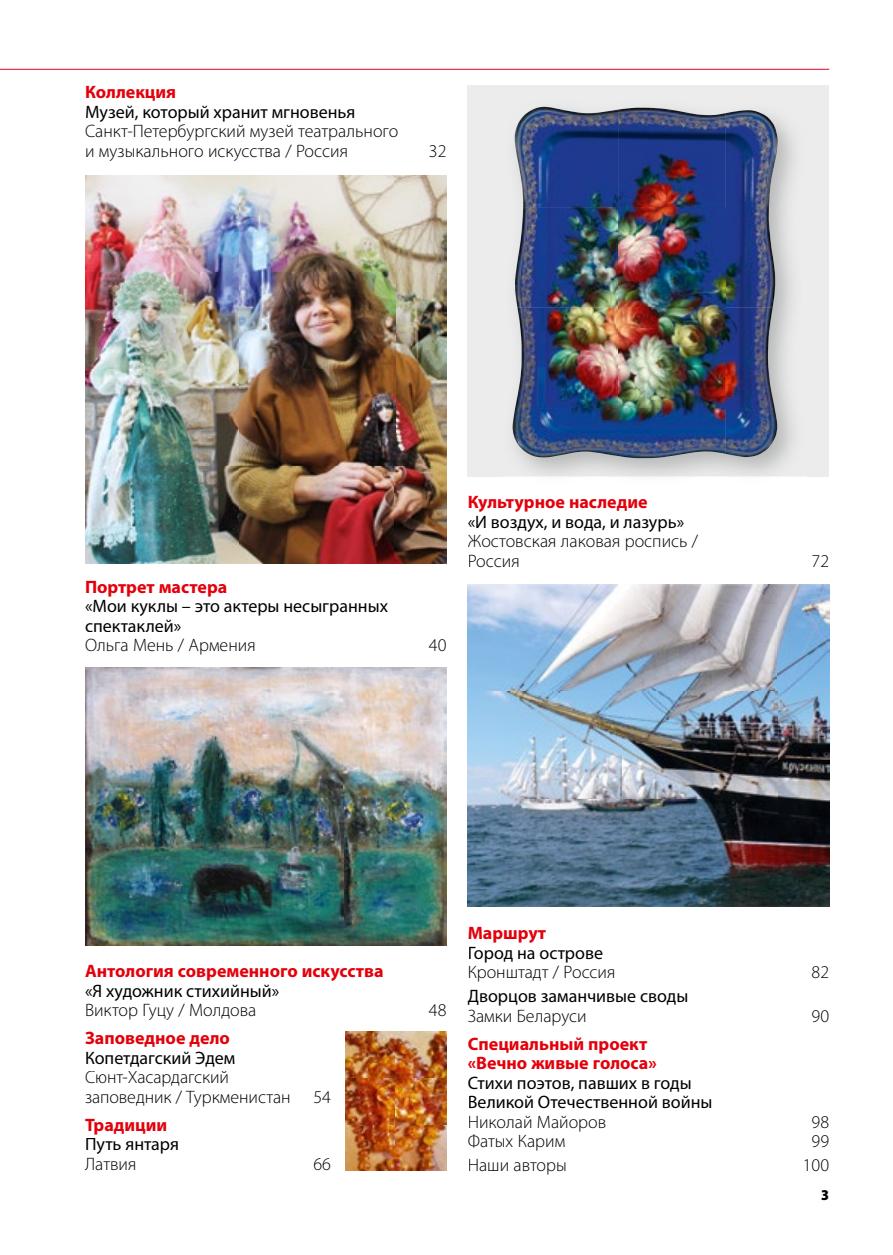
<style>
.page{position:relative;width:893px;height:1255px;background:#fff}
.page>*{position:absolute;margin:0;border:0;box-sizing:border-box;transform-origin:0 0}
.t1{font:300 18px/19.5px "Myriad Pro";color:#000}
.t2{font:18px/19.5px "Myriad Pro";color:#000}
.t3{font:700 18px/19.5px "Myriad Pro";color:#e3000b}
.t4{font:900 semi-condensed 15px "Myriad Pro";color:#000}
</style>
<div class="page">
<div style="left:468px;top:85px;width:361px;height:391px;background:#ececec"></div>
<hr style="left:0;top:69px;width:829px;height:1px;background:#e4002b">
<img style="left:85px;top:175px;width:361px;height:388px">
<img style="left:85px;top:667px;width:361px;height:278px">
<img style="left:468px;top:584px;width:361px;height:322px">
<img style="left:345px;top:1031px;width:101px;height:139px">
<img style="left:515px;top:107px;width:210px;height:301px">
<img style="left:725px;top:110px;width:53px;height:347px">
<img style="left:513px;top:408px;width:212px;height:50px">
<p class="t3" style="left:85px;top:82px;width:93px">Коллекция</p>
<p class="t2" style="left:85px;top:102px;width:272px">Музей, который хранит мгновенья</p>
<p class="t1" style="left:85px;top:122px;width:315px">Санкт-Петербургский музей театрального и музыкального искусства / Россия</p>
<p class="t1" style="left:429px;top:141px;width:19px">32</p>
<p class="t3" style="left:85px;top:576px;width:144px">Портрет мастера</p>
<p class="t2" style="left:85px;top:596px;width:304px">«Мои куклы – это актеры несыгранных спектаклей»</p>
<p class="t1" style="left:85px;top:635px;width:172px">Ольга Мень / Армения</p>
<p class="t1" style="left:429px;top:635px;width:19px">40</p>
<p class="t3" style="left:468px;top:492px;width:181px">Культурное наследие</p>
<p class="t2" style="left:468px;top:511px;width:218px">«И воздух, и вода, и лазурь»</p>
<p class="t1" style="left:468px;top:532px;width:232px">Жостовская лаковая роспись /<br>Россия</p>
<p class="t1" style="left:812px;top:551px;width:19px">72</p>
<p class="t3" style="left:85px;top:960px;width:300px">Антология современного искусства</p>
<p class="t2" style="left:85px;top:980px;width:196px">«Я художник стихийный»</p>
<p class="t1" style="left:85px;top:1000px;width:173px">Виктор Гуцу / Молдова</p>
<p class="t1" style="left:429px;top:1000px;width:19px">48</p>
<p class="t3" style="left:85px;top:1027px;width:146px">Заповедное дело</p>
<p class="t2" style="left:85px;top:1047px;width:152px">Копетдагский Эдем</p>
<p class="t1" style="left:85px;top:1067px;width:207px">Сюнт-Хасардагский заповедник / Туркменистан</p>
<p class="t1" style="left:313px;top:1087px;width:19px">54</p>
<p class="t3" style="left:85px;top:1114px;width:84px">Традиции</p>
<p class="t2" style="left:85px;top:1134px;width:96px">Путь янтаря</p>
<p class="t1" style="left:85px;top:1154px;width:53px">Латвия</p>
<p class="t1" style="left:313px;top:1154px;width:19px">66</p>
<p class="t3" style="left:468px;top:922px;width:80px">Маршрут</p>
<p class="t2" style="left:468px;top:942px;width:137px">Город на острове</p>
<p class="t1" style="left:468px;top:962px;width:149px">Кронштадт / Россия</p>
<p class="t1" style="left:812px;top:962px;width:19px">82</p>
<p class="t2" style="left:468px;top:985px;width:222px">Дворцов заманчивые своды</p>
<p class="t1" style="left:468px;top:1006px;width:121px">Замки Беларуси</p>
<p class="t1" style="left:812px;top:1006px;width:19px">90</p>
<p class="t3" style="left:468px;top:1033px;width:190px">Специальный проект «Вечно живые голоса»</p>
<p class="t2" style="left:468px;top:1072px;width:246px">Стихи поэтов, павших в годы<br>Великой Отечественной войны</p>
<p class="t1" style="left:468px;top:1112px;width:140px">Николай Майоров</p>
<p class="t1" style="left:812px;top:1112px;width:19px">98</p>
<p class="t1" style="left:468px;top:1131px;width:99px">Фатых Карим</p>
<p class="t1" style="left:812px;top:1131px;width:19px">99</p>
<p class="t1" style="left:468px;top:1155px;width:100px">Наши авторы</p>
<p class="t1" style="left:803px;top:1155px;width:28px">100</p>
<p class="t4" style="left:821px;top:1186px;width:10px">3</p>
</div>
